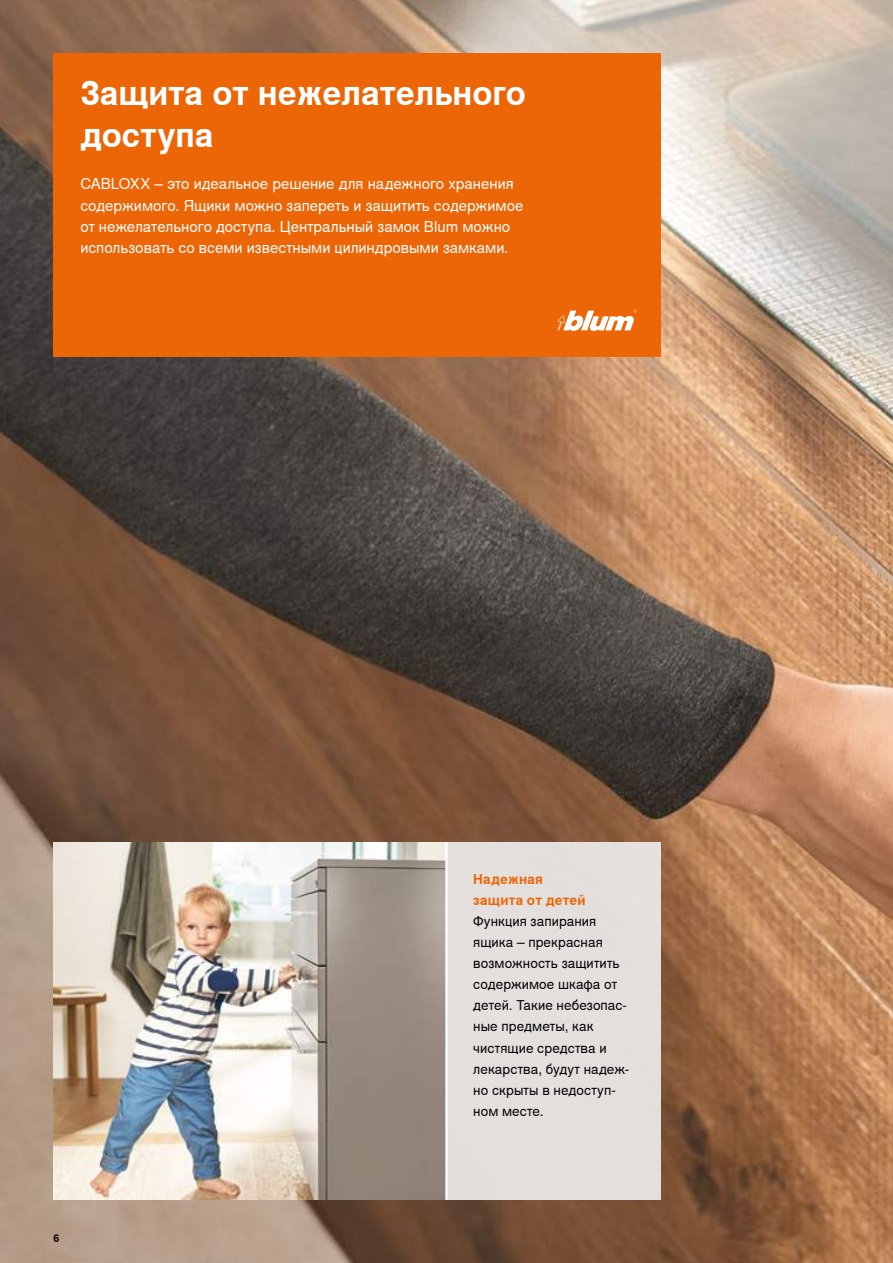
<style>
.page{position:relative;width:893px;height:1263px;background:#fff}
.page>*{position:absolute;margin:0;border:0;box-sizing:border-box;transform-origin:0 0}
.t1{font:700 33px/42px "Nimbus Sans Global";color:#fff}
.t2{font:15px/21px "Nimbus Sans Global";color:#fff}
.t3{font:13.5px/21px "Nimbus Sans Global";letter-spacing:.005em;color:#000}
.t4{font:700 13.5px/21px "Nimbus Sans Global";letter-spacing:.015em;color:#ec6608}
.t5{font:700 10.5px "Nimbus Sans Global";color:#000}
</style>
<div class="page">
<img style="left:0;top:0;width:893px;height:1263px">
<div style="left:54px;top:54px;width:607px;height:303px;background:#ec6608"></div>
<svg style="left:557px;top:310px;width:80px;height:21px"></svg>
<div style="left:446px;top:842px;width:215px;height:358px;background:#e4dfdd"></div>
<img style="left:54px;top:842px;width:391px;height:358px">
<hr style="left:445px;top:842px;width:3px;height:358px;background:#fff">
<h1 class="t1" style="left:80px;top:73px;width:447px">Защита от нежелательного доступа</h1>
<p class="t2" style="left:80px;top:174px;width:445px">CABLOXX – это идеальное решение для надежного хранения содержимого. Ящики можно запереть и защитить содержимое от нежелательного доступа. Центральный замок Blum можно использовать со всеми известными цилиндровыми замками.</p>
<p class="t5" style="left:54px;top:1232px;width:7px">6</p>
<p class="t4" style="left:473px;top:869px;width:114px">Надежная защита от детей</p>
<p class="t3" style="left:473px;top:911px;width:157px">Функция запирания ящика – прекрасная возможность защитить содержимое шкафа от детей. Такие небезопас&shy;ные предметы, как чистящие средства и лекарства, будут надеж&shy;но скрыты в недоступ&shy;ном месте.</p>
</div>
